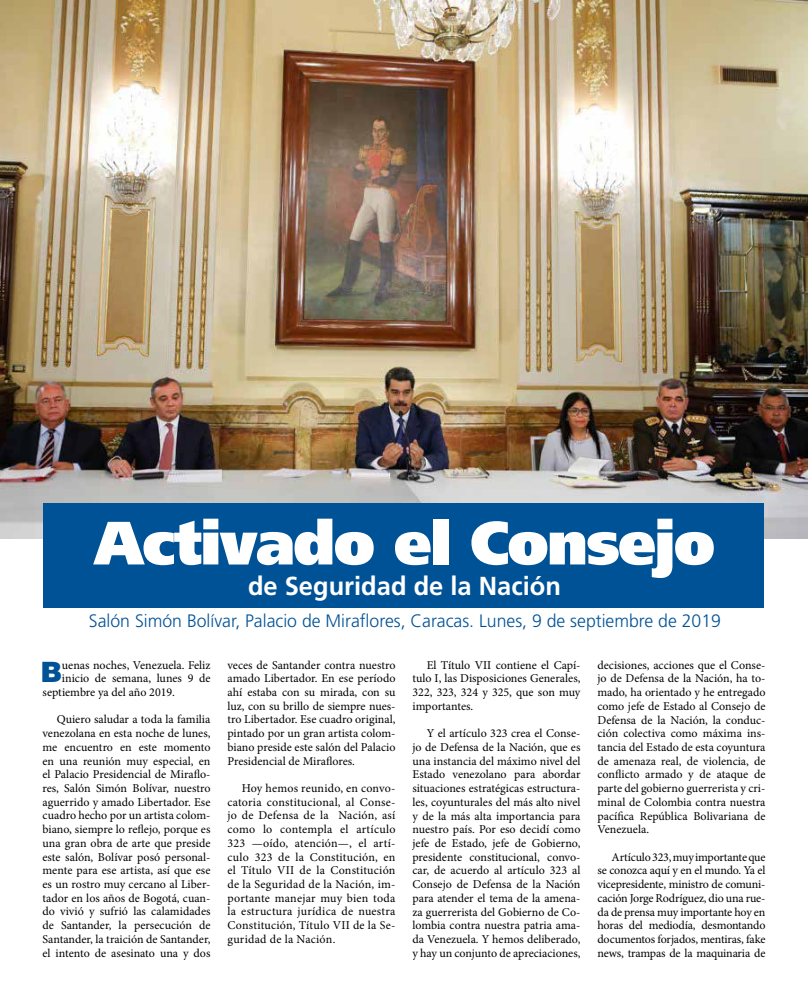
<style>
.page{position:relative;width:808px;height:1007px;background:#fff}
.page>*{position:absolute;margin:0;border:0;box-sizing:border-box;transform-origin:0 0}
.t1{font:900 61px "Frutiger LT Std";letter-spacing:-.025em;color:#fff}
.t2{font:900 28px "Helvetica LT Std";color:#005297}
.t3{font:700 26px "Frutiger LT Std";color:#fff}
.t4{font:300 18px "Frutiger LT Std";color:#005297}
.t5{font:12px/13.7px "Minion Pro";color:#000;text-align:justify}
</style>
<div class="page">
<img style="left:0;top:0;width:807px;height:539px">
<div style="left:43px;top:503px;width:721px;height:104px;background:#005297"></div>
<h1 class="t1" style="left:94px;top:505px;width:622px">Activado el Consejo</h1>
<h3 class="t3" style="left:248px;top:571px;width:314px">de Seguridad de la Nación</h3>
<h3 class="t4" style="left:89px;top:610px;width:633px">Salón Simón Bolívar, Palacio de Miraflores, Caracas. Lunes, 9 de septiembre de 2019</h3>
<h2 class="t2" style="left:41px;top:653px;width:23px">B</h2>
<p class="t5" style="left:62px;top:657px;width:150px">uenas noches, Venezuela. Feliz</p>
<p class="t5" style="left:62px;top:671px;width:150px">inicio de semana, lunes 9 de</p>
<p class="t5" style="left:43px;top:685px;width:134px">septiembre ya del año 2019.</p>
<p class="t5" style="left:43px;top:712px;width:169px;text-indent:14px">Quiero saludar a toda la familia venezolana en esta noche de lunes, me encuentro en este momento en una reunión muy especial, en el Palacio Presidencial de Miraflo&shy;res, Salón Simón Bolívar, nuestro aguerrido y amado Libertador. Ese cuadro hecho por un artista colom&shy;biano, siempre lo reflejo, porque es una gran obra de arte que preside este salón, Bolívar posó personal&shy;mente para ese artista, así que ese es un rostro muy cercano al Liber&shy;tador en los años de Bogotá, cuan&shy;do vivió y sufrió las calamidades de Santander, la persecución de Santander, la traición de Santander, el intento de asesinato una y dos</p>
<p class="t5" style="left:227px;top:658px;width:169px">veces de Santander contra nuestro amado Libertador. En ese período ahí estaba con su mirada, con su luz, con su brillo de siempre nues&shy;tro Libertador. Ese cuadro original, pintado por un gran artista colom&shy;biano preside este salón del Palacio Presidencial de Miraflores.</p>
<p class="t5" style="left:227px;top:781px;width:169px;text-indent:14px">Hoy hemos reunido, en convo&shy;catoria constitucional, al Conse&shy;jo de Defensa de la Nación, así como lo contempla el artículo 323 —oído, atención—, el artí&shy;culo 323 de la Constitución, en el Título VII de la Constitución de la Seguridad de la Nación, im&shy;portante manejar muy bien toda la estructura jurídica de nuestra Constitución, Título VII de la Se&shy;guridad de la Nación.</p>
<p class="t5" style="left:412px;top:658px;width:169px;text-indent:14px">El Título VII contiene el Capí&shy;tulo I, las Disposiciones Generales, 322, 323, 324 y 325, que son muy importantes.</p>
<p class="t5" style="left:412px;top:726px;width:169px;text-indent:14px">Y el artículo 323 crea el Conse&shy;jo de Defensa de la Nación, que es una instancia del máximo nivel del Estado venezolano para abordar situaciones estratégicas estructura&shy;les, coyunturales del más alto nivel y de la más alta importancia para nuestro país. Por eso decidí como jefe de Estado, jefe de Gobierno, presidente constitucional, convo&shy;car, de acuerdo al artículo 323 al Consejo de Defensa de la Nación para atender el tema de la amena&shy;za guerrerista del Gobierno de Co&shy;lombia contra nuestra patria ama&shy;da Venezuela. Y hemos deliberado, y hay un conjunto de apreciaciones,</p>
<p class="t5" style="left:597px;top:658px;width:169px">decisiones, acciones que el Conse&shy;jo de Defensa de la Nación, ha to&shy;mado, ha orientado y he entregado como jefe de Estado al Consejo de Defensa de la Nación, la conduc&shy;ción colectiva como máxima ins&shy;tancia del Estado de esta coyuntura de amenaza real, de violencia, de conflicto armado y de ataque de parte del gobierno guerrerista y cri&shy;minal de Colombia contra nuestra pacífica República Bolivariana de Venezuela.</p>
<p class="t5" style="left:597px;top:850px;width:169px;text-indent:14px">Artículo 323, muy importante que se conozca aquí y en el mundo. Ya el vicepresidente, ministro de comuni&shy;cación Jorge Rodríguez, dio una rue&shy;da de prensa muy importante hoy en horas del mediodía, desmontando documentos forjados, mentiras, fake news, trampas de la maquinaria de</p>
</div>
